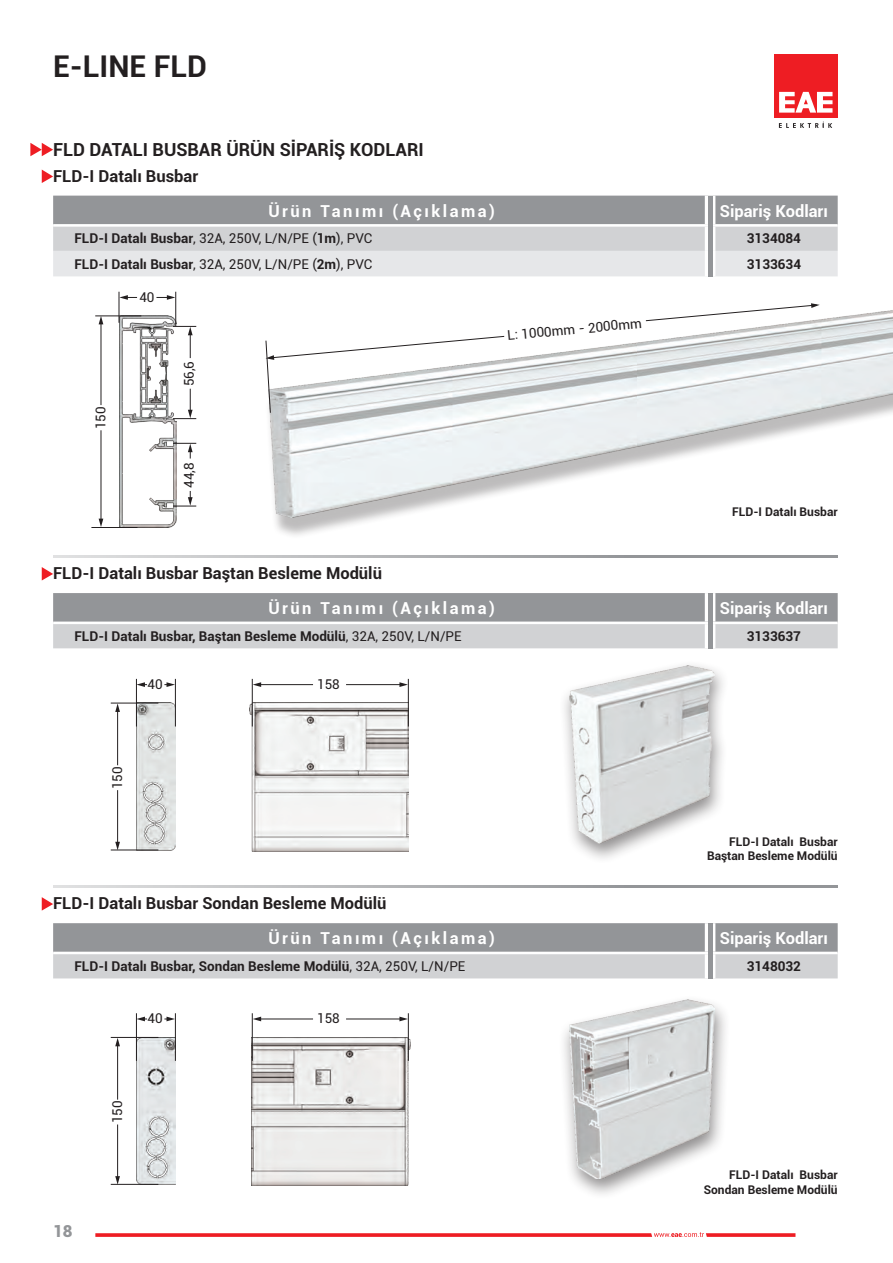
<style>
.page{position:relative;width:893px;height:1263px;background:#fff}
.page>*{position:absolute;margin:0;border:0;box-sizing:border-box;transform-origin:0 0}
.t1{font:700 30px "Roboto";color:#231f20}
.t2{font:700 18px "Roboto";color:#231f20}
.t3{font:700 16.5px "Roboto";color:#231f20}
.t4{font:700 16.5px "Roboto";letter-spacing:.15em;color:#fff}
.t5{font:700 16.5px "Roboto";color:#fff}
.t6{font:900 16.5px "Roboto";color:#939598}
.t7{font:700 13.5px "Roboto";color:#231f20}
.t8{font:13.5px "Roboto";color:#231f20}
.t9{font:700 12px/14.4px "Roboto";color:#231f20;text-align:right}
.s1{font-weight:700}
.s2{font-weight:400}
</style>
<div class="page">
<div style="left:774px;top:54px;width:64px;height:64px;background:#ee1d23"></div>
<svg style="left:779px;top:92px;width:53px;height:21px"></svg>
<svg style="left:779px;top:122px;width:53px;height:6px"></svg>
<svg style="left:95px;top:1232px;width:700px;height:5px"></svg>
<svg style="left:53px;top:196px;width:785px;height:80px;background:#c1c2c5"></svg>
<svg style="left:705px;top:196px;width:10px;height:28px"></svg>
<svg style="left:705px;top:227px;width:10px;height:24px"></svg>
<svg style="left:705px;top:251px;width:10px;height:25px"></svg>
<hr style="left:53px;top:224px;width:657px;height:3px;background:#fff">
<hr style="left:710px;top:224px;width:128px;height:3px;background:#fff">
<hr style="left:708px;top:196px;width:4px;height:80px;background:#939598">
<div style="left:265px;top:300px;width:628px;height:240px;background:#231f20;opacity:.3"></div>
<img style="left:268px;top:300px;width:625px;height:218px">
<img style="left:119px;top:315px;width:57px;height:213px">
<hr style="left:101px;top:430px;width:1px;height:91px;background:#231f20">
<hr style="left:101px;top:321px;width:1px;height:84px;background:#231f20">
<svg style="left:120px;top:295px;width:17px;height:5px"></svg>
<svg style="left:99px;top:519px;width:4px;height:8px"></svg>
<svg style="left:156px;top:295px;width:19px;height:5px"></svg>
<svg style="left:99px;top:316px;width:4px;height:8px"></svg>
<svg style="left:265px;top:336px;width:240px;height:77px"></svg>
<hr style="left:119px;top:292px;width:1px;height:31px;background:#231f20">
<hr style="left:95px;top:315px;width:46px;height:1px;background:#231f20">
<svg style="left:173px;top:326px;width:23px;height:32px"></svg>
<svg style="left:173px;top:443px;width:23px;height:15px"></svg>
<svg style="left:173px;top:389px;width:23px;height:30px"></svg>
<svg style="left:173px;top:491px;width:23px;height:16px"></svg>
<hr style="left:91px;top:527px;width:46px;height:1px;background:#231f20">
<hr style="left:175px;top:292px;width:1px;height:34px;background:#231f20">
<svg style="left:30px;top:143px;width:23px;height:13px"></svg>
<svg style="left:42px;top:170px;width:11px;height:13px"></svg>
<svg style="left:645px;top:303px;width:175px;height:18px"></svg>
<hr style="left:53px;top:555px;width:785px;height:2px;background:#939598">
<hr style="left:53px;top:885px;width:785px;height:2px;background:#939598">
<svg style="left:42px;top:567px;width:11px;height:13px"></svg>
<svg style="left:42px;top:897px;width:11px;height:14px"></svg>
<svg style="left:53px;top:593px;width:785px;height:55px;background:#afb1b3"></svg>
<svg style="left:705px;top:593px;width:10px;height:28px"></svg>
<svg style="left:705px;top:624px;width:10px;height:24px"></svg>
<hr style="left:53px;top:621px;width:657px;height:3px;background:#fff">
<hr style="left:710px;top:621px;width:128px;height:3px;background:#fff">
<svg style="left:53px;top:923px;width:785px;height:55px;background:#b0b1b4"></svg>
<svg style="left:705px;top:923px;width:10px;height:29px"></svg>
<svg style="left:705px;top:954px;width:10px;height:24px"></svg>
<hr style="left:53px;top:952px;width:657px;height:2px;background:#fff">
<hr style="left:710px;top:952px;width:128px;height:2px;background:#fff">
<hr style="left:708px;top:593px;width:4px;height:55px;background:#939598">
<hr style="left:708px;top:923px;width:4px;height:55px;background:#939598">
<img style="left:249px;top:703px;width:160px;height:148px">
<img style="left:252px;top:1037px;width:159px;height:149px">
<div style="left:558px;top:659px;width:172px;height:206px;background:#231f20;opacity:.5"></div>
<img style="left:569px;top:665px;width:146px;height:179px">
<div style="left:558px;top:994px;width:173px;height:206px;background:#231f20;opacity:.5"></div>
<img style="left:569px;top:999px;width:146px;height:179px">
<hr style="left:252px;top:679px;width:1px;height:47px;background:#231f20">
<hr style="left:252px;top:1013px;width:1px;height:48px;background:#231f20">
<hr style="left:408px;top:679px;width:1px;height:47px;background:#231f20">
<hr style="left:408px;top:1013px;width:1px;height:48px;background:#231f20">
<hr style="left:258px;top:684px;width:55px;height:1px;background:#231f20">
<hr style="left:258px;top:1018px;width:55px;height:1px;background:#231f20">
<hr style="left:117px;top:790px;width:1px;height:54px;background:#231f20">
<hr style="left:117px;top:1124px;width:1px;height:55px;background:#231f20">
<hr style="left:117px;top:710px;width:1px;height:55px;background:#231f20">
<hr style="left:117px;top:1045px;width:1px;height:54px;background:#231f20">
<hr style="left:346px;top:684px;width:57px;height:1px;background:#231f20">
<hr style="left:346px;top:1018px;width:57px;height:1px;background:#231f20">
<svg style="left:253px;top:682px;width:8px;height:5px"></svg>
<svg style="left:253px;top:1016px;width:8px;height:5px"></svg>
<svg style="left:137px;top:682px;width:10px;height:5px"></svg>
<svg style="left:137px;top:1016px;width:10px;height:5px"></svg>
<svg style="left:115px;top:842px;width:5px;height:8px"></svg>
<svg style="left:115px;top:1176px;width:5px;height:8px"></svg>
<svg style="left:164px;top:682px;width:11px;height:5px"></svg>
<svg style="left:164px;top:1016px;width:11px;height:5px"></svg>
<svg style="left:115px;top:704px;width:5px;height:8px"></svg>
<svg style="left:115px;top:1038px;width:5px;height:8px"></svg>
<svg style="left:399px;top:682px;width:9px;height:5px"></svg>
<svg style="left:399px;top:1016px;width:9px;height:5px"></svg>
<img style="left:136px;top:703px;width:40px;height:147px">
<img style="left:136px;top:1037px;width:40px;height:148px">
<hr style="left:136px;top:679px;width:1px;height:47px;background:#231f20">
<hr style="left:136px;top:1013px;width:1px;height:48px;background:#231f20">
<hr style="left:111px;top:703px;width:47px;height:1px;background:#231f20">
<hr style="left:111px;top:1037px;width:47px;height:1px;background:#231f20">
<hr style="left:111px;top:850px;width:47px;height:1px;background:#231f20">
<hr style="left:111px;top:1184px;width:47px;height:1px;background:#231f20">
<hr style="left:175px;top:679px;width:1px;height:47px;background:#231f20">
<hr style="left:175px;top:1013px;width:1px;height:48px;background:#231f20">
<h1 class="t1" style="left:53px;top:45px;width:155px">E-LINE FLD</h1>
<h2 class="t2" style="left:53px;top:137px;width:372px">FLD DATALI BUSBAR ÜRÜN SİPARİŞ KODLARI</h2>
<p class="t3" style="left:53px;top:164px;width:147px">FLD-I Datalı Busbar</p>
<p class="t4" style="left:268px;top:199px;width:228px">Ürün Tanımı (Açıklama)</p>
<p class="t5" style="left:720px;top:199px;width:110px">Sipariş Kodları</p>
<p class="t8" style="left:74px;top:229px;width:299px"><span class="s1">FLD-I Datalı Busbar</span>, 32A, 250V, L/N/PE (<span class="s1">1m</span>), PVC</p>
<p class="t7" style="left:747px;top:229px;width:56px">3134084</p>
<p class="t8" style="left:74px;top:254px;width:299px"><span class="s1">FLD-I Datalı Busbar</span>, 32A, 250V, L/N/PE (<span class="s1">2m</span>), PVC</p>
<p class="t7" style="left:747px;top:254px;width:56px">3133634</p>
<p class="t8" style="left:139px;top:288px;width:17px">40</p>
<p class="t8" style="left:506px;top:325px;width:136px;rotate:-5deg">L: 1000mm - 2000mm</p>
<p class="t8" style="left:91px;top:429px;width:24px;rotate:-90deg">150</p>
<p class="t8" style="left:179px;top:386px;width:27px;rotate:-90deg">56,6</p>
<p class="t8" style="left:179px;top:488px;width:27px;rotate:-90deg">44,8</p>
<p class="t3" style="left:53px;top:562px;width:330px">FLD-I Datalı Busbar Baştan Besleme Modülü</p>
<p class="t9" style="left:732px;top:504px;width:107px">FLD-I Datalı Busbar</p>
<p class="t4" style="left:268px;top:597px;width:228px">Ürün Tanımı (Açıklama)</p>
<p class="t5" style="left:720px;top:597px;width:110px">Sipariş Kodları</p>
<p class="t7" style="left:74px;top:626px;width:389px">FLD-I Datalı Busbar, Baştan Besleme Modülü<span class="s2">, 32A, 250V, L/N/PE</span></p>
<p class="t7" style="left:747px;top:626px;width:56px">3133637</p>
<p class="t8" style="left:148px;top:675px;width:17px">40</p>
<p class="t8" style="left:108px;top:789px;width:24px;rotate:-90deg">150</p>
<p class="t8" style="left:317px;top:675px;width:24px">158</p>
<p class="t3" style="left:53px;top:892px;width:335px">FLD-I Datalı Busbar Sondan Besleme Modülü</p>
<p class="t9" style="left:707px;top:834px;width:132px">FLD-I Datalı Busbar<br>Baştan Besleme Modülü</p>
<p class="t4" style="left:268px;top:927px;width:228px">Ürün Tanımı (Açıklama)</p>
<p class="t5" style="left:720px;top:927px;width:110px">Sipariş Kodları</p>
<p class="t7" style="left:74px;top:956px;width:392px">FLD-I Datalı Busbar, Sondan Besleme Modülü<span class="s2">, 32A, 250V, L/N/PE</span></p>
<p class="t7" style="left:747px;top:956px;width:56px">3148032</p>
<p class="t8" style="left:148px;top:1009px;width:17px">40</p>
<p class="t8" style="left:108px;top:1123px;width:24px;rotate:-90deg">150</p>
<p class="t6" style="left:53px;top:1219px;width:21px">18</p>
<p class="t8" style="left:317px;top:1009px;width:24px">158</p>
<p class="t9" style="left:704px;top:1167px;width:135px">FLD-I Datalı Busbar<br>Sondan Besleme Modülü</p>
</div>
